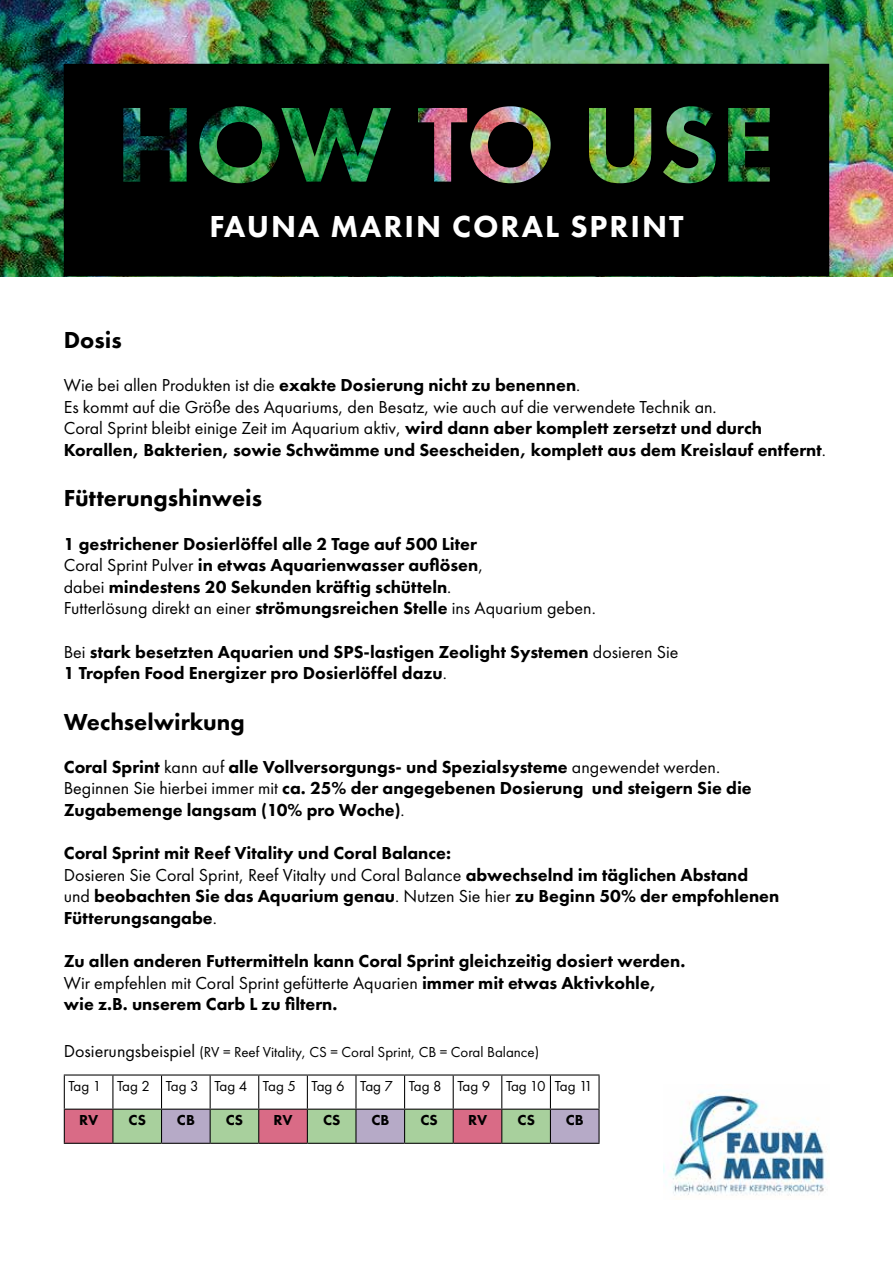
<style>
.page{position:relative;width:893px;height:1263px;background:#fff}
.page>*{position:absolute;margin:0;border:0;box-sizing:border-box;transform-origin:0 0}
.t1{font:800 31.5px "Futura PT";letter-spacing:.06em;color:#fff}
.t2{font:800 24px "Futura PT";color:#000}
.t3{font:800 18px/21.6px "Futura PT";color:#000}
.t4{font:18px/21.6px "Futura PT";color:#000}
.t5{font:15px "Futura PT";color:#000}
.t6{font:15px "Futura PT";letter-spacing:-.08em;color:#000}
.t7{font:800 15px "Futura PT";color:#000}
.s1{font-weight:800}
.s2{font-weight:400}
.s3{font-size:18px}
</style>
<div class="page">
<img style="left:663px;top:1090px;width:164px;height:106px">
<img style="left:0;top:0;width:893px;height:276px">
<svg style="left:64px;top:64px;width:765px;height:212px;background:#0c140c"></svg>
<svg style="left:65px;top:1110px;width:533px;height:33px;background:#b6a8a0"></svg>
<hr style="left:64px;top:1074px;width:49px;height:1px;background:#000">
<hr style="left:64px;top:1075px;width:1px;height:33px;background:#000">
<hr style="left:113px;top:1074px;width:49px;height:1px;background:#000">
<hr style="left:112px;top:1075px;width:1px;height:33px;background:#000">
<hr style="left:162px;top:1074px;width:48px;height:1px;background:#000">
<hr style="left:161px;top:1075px;width:1px;height:33px;background:#000">
<hr style="left:210px;top:1074px;width:49px;height:1px;background:#000">
<hr style="left:210px;top:1075px;width:1px;height:33px;background:#000">
<hr style="left:259px;top:1074px;width:48px;height:1px;background:#000">
<hr style="left:258px;top:1075px;width:1px;height:33px;background:#000">
<hr style="left:307px;top:1074px;width:49px;height:1px;background:#000">
<hr style="left:307px;top:1075px;width:1px;height:33px;background:#000">
<hr style="left:356px;top:1074px;width:49px;height:1px;background:#000">
<hr style="left:355px;top:1075px;width:1px;height:33px;background:#000">
<hr style="left:405px;top:1074px;width:48px;height:1px;background:#000">
<hr style="left:404px;top:1075px;width:1px;height:33px;background:#000">
<hr style="left:453px;top:1074px;width:49px;height:1px;background:#000">
<hr style="left:453px;top:1075px;width:1px;height:33px;background:#000">
<hr style="left:502px;top:1074px;width:48px;height:1px;background:#000">
<hr style="left:501px;top:1075px;width:1px;height:33px;background:#000">
<hr style="left:550px;top:1074px;width:50px;height:1px;background:#000">
<hr style="left:550px;top:1075px;width:1px;height:33px;background:#000">
<hr style="left:598px;top:1075px;width:2px;height:33px;background:#000">
<hr style="left:64px;top:1108px;width:49px;height:2px;background:#000">
<hr style="left:64px;top:1110px;width:1px;height:33px;background:#000">
<hr style="left:113px;top:1108px;width:49px;height:2px;background:#000">
<hr style="left:112px;top:1110px;width:1px;height:33px;background:#000">
<hr style="left:162px;top:1108px;width:48px;height:2px;background:#000">
<hr style="left:161px;top:1110px;width:1px;height:33px;background:#000">
<hr style="left:210px;top:1108px;width:49px;height:2px;background:#000">
<hr style="left:210px;top:1110px;width:1px;height:33px;background:#000">
<hr style="left:259px;top:1108px;width:48px;height:2px;background:#000">
<hr style="left:258px;top:1110px;width:1px;height:33px;background:#000">
<hr style="left:307px;top:1108px;width:49px;height:2px;background:#000">
<hr style="left:307px;top:1110px;width:1px;height:33px;background:#000">
<hr style="left:356px;top:1108px;width:49px;height:2px;background:#000">
<hr style="left:355px;top:1110px;width:1px;height:33px;background:#000">
<hr style="left:405px;top:1108px;width:48px;height:2px;background:#000">
<hr style="left:404px;top:1110px;width:1px;height:33px;background:#000">
<hr style="left:453px;top:1108px;width:49px;height:2px;background:#000">
<hr style="left:453px;top:1110px;width:1px;height:33px;background:#000">
<hr style="left:502px;top:1108px;width:48px;height:2px;background:#000">
<hr style="left:501px;top:1110px;width:1px;height:33px;background:#000">
<hr style="left:550px;top:1108px;width:50px;height:2px;background:#000">
<hr style="left:550px;top:1110px;width:1px;height:33px;background:#000">
<hr style="left:598px;top:1110px;width:2px;height:33px;background:#000">
<hr style="left:64px;top:1143px;width:49px;height:1px;background:#000">
<hr style="left:113px;top:1143px;width:49px;height:1px;background:#000">
<hr style="left:162px;top:1143px;width:48px;height:1px;background:#000">
<hr style="left:210px;top:1143px;width:49px;height:1px;background:#000">
<hr style="left:259px;top:1143px;width:48px;height:1px;background:#000">
<hr style="left:307px;top:1143px;width:49px;height:1px;background:#000">
<hr style="left:356px;top:1143px;width:49px;height:1px;background:#000">
<hr style="left:405px;top:1143px;width:48px;height:1px;background:#000">
<hr style="left:453px;top:1143px;width:49px;height:1px;background:#000">
<hr style="left:502px;top:1143px;width:48px;height:1px;background:#000">
<hr style="left:550px;top:1143px;width:50px;height:1px;background:#000">
<h1 class="t1" style="left:209px;top:206px;width:476px">FAUNA MARIN CORAL SPRINT</h1>
<h2 class="t2" style="left:64px;top:325px;width:60px">Dosis</h2>
<p class="t4" style="left:64px;top:374px;width:764px">Wie bei allen Produkten ist die <span class="s1">exakte Dosierung nicht zu benennen</span>.<br>Es kommt auf die Größe des Aquariums, den Besatz, wie auch auf die verwendete Technik an.<br>Coral Sprint bleibt einige Zeit im Aquarium aktiv, <span class="s1">wird dann aber komplett zersetzt und durch Korallen, Bakterien, sowie Schwämme und Seescheiden, komplett aus dem Kreislauf entfernt</span>.</p>
<h2 class="t2" style="left:64px;top:483px;width:200px">Fütterungshinweis</h2>
<p class="t3" style="left:64px;top:532px;width:534px">1 gestrichener Dosierlöffel alle 2 Tage auf 500 Liter<br><span class="s2">Coral Sprint Pulver</span> in etwas Aquarienwasser auflösen<span class="s2">,<br>dabei</span> mindestens 20 Sekunden kräftig schütteln<span class="s2">.<br>Futterlösung direkt an einer</span> strömungsreichen Stelle <span class="s2">ins Aquarium geben.</span></p>
<p class="t3" style="left:64px;top:640px;width:616px"><span class="s2">Bei</span> stark besetzten Aquarien und SPS-lastigen Zeolight Systemen <span class="s2">dosieren Sie<br></span>1 Tropfen Food Energizer pro Dosierlöffel dazu<span class="s2">.</span></p>
<h2 class="t2" style="left:64px;top:706px;width:183px">Wechselwirkung</h2>
<p class="t3" style="left:64px;top:756px;width:689px">Coral Sprint <span class="s2">kann auf</span> alle Vollversorgungs- und Spezialsysteme <span class="s2">angewendet werden.<br>Beginnen Sie hierbei immer mit</span> ca. 25% der angegebenen Dosierung und steigern Sie die<br>Zugabemenge langsam (10% pro Woche)<span class="s2">.</span></p>
<p class="t3" style="left:64px;top:842px;width:717px">Coral Sprint mit Reef Vitality und Coral Balance:<br><span class="s2">Dosieren Sie Coral Sprint, Reef Vitalty und Coral Balance</span> abwechselnd im täglichen Abstand<br><span class="s2">und</span> beobachten Sie das Aquarium genau<span class="s2">. Nutzen Sie hier</span> zu Beginn 50% der empfohlenen Fütterungsangabe<span class="s2">.</span></p>
<p class="t3" style="left:64px;top:950px;width:623px">Zu allen anderen Futtermitteln kann Coral Sprint gleichzeitig dosiert werden.<br><span class="s2">Wir empfehlen mit Coral Sprint gefütterte Aquarien</span> immer mit etwas Aktivkohle, wie z.B. unserem Carb L zu filtern.</p>
<p class="t5" style="left:64px;top:1043px;width:477px"><span class="s3">Dosierungsbeispiel</span> (RV = Reef Vitality, CS = Coral Sprint, CB = Coral Balance)</p>
<p class="t6" style="left:69px;top:1077px;width:526px">Tag 1 Tag 2 Tag 3 Tag 4 Tag 5 Tag 6 Tag 7 Tag 8 Tag 9 Tag 10 Tag 11</p>
<p class="t7" style="left:79px;top:1110px;width:21px">RV</p>
<p class="t7" style="left:129px;top:1110px;width:19px">CS</p>
<p class="t7" style="left:177px;top:1110px;width:19px">CB</p>
<p class="t7" style="left:226px;top:1110px;width:19px">CS</p>
<p class="t7" style="left:274px;top:1110px;width:21px">RV</p>
<p class="t7" style="left:323px;top:1110px;width:19px">CS</p>
<p class="t7" style="left:371px;top:1110px;width:19px">CB</p>
<p class="t7" style="left:420px;top:1110px;width:19px">CS</p>
<p class="t7" style="left:468px;top:1110px;width:21px">RV</p>
<p class="t7" style="left:518px;top:1110px;width:19px">CS</p>
<p class="t7" style="left:566px;top:1110px;width:19px">CB</p>
</div>
